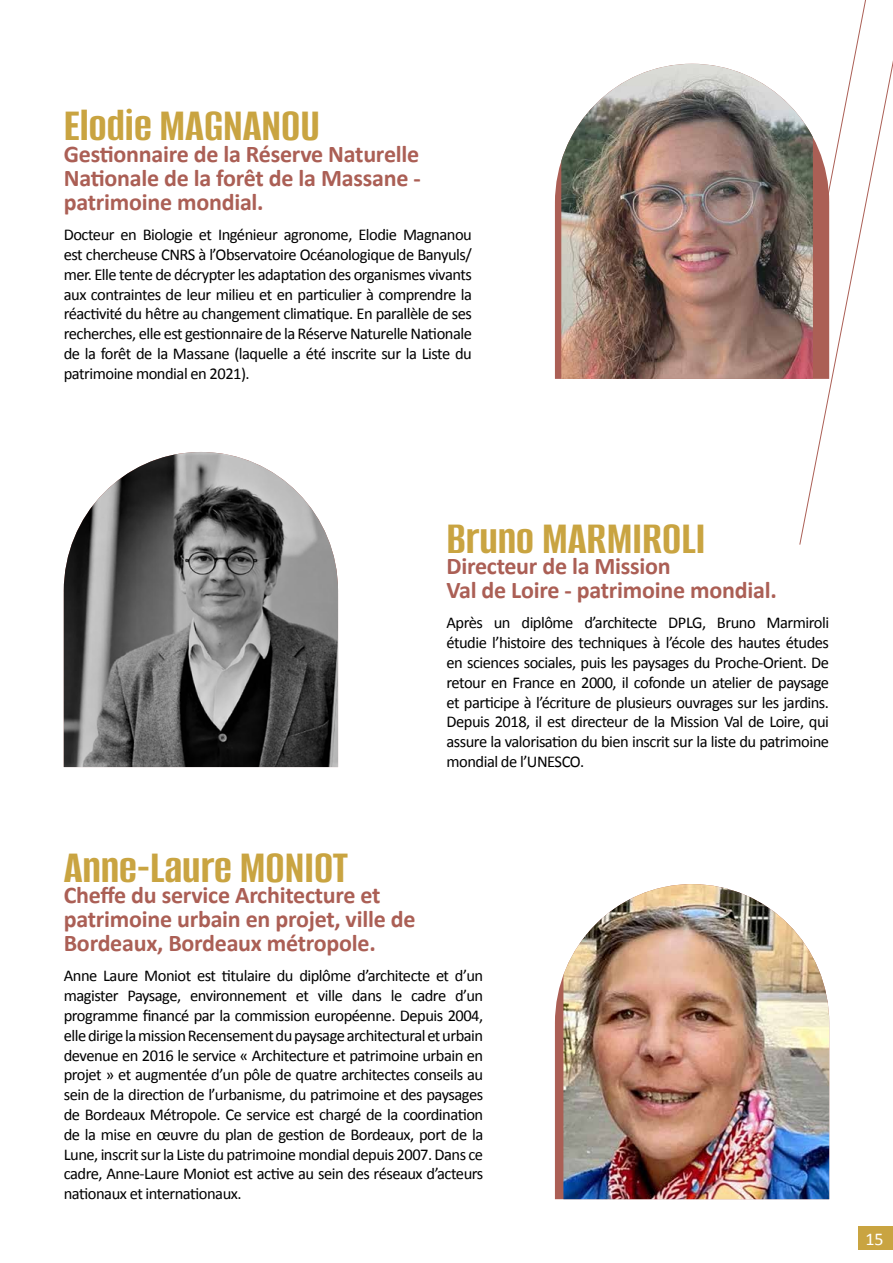
<style>
.page{position:relative;width:893px;height:1263px;background:#fff}
.page>*{position:absolute;margin:0;border:0;box-sizing:border-box;transform-origin:0 0}
.t1{font:700 48px "Alumni Sans";color:#c9a441}
.t2{font:700 24px/24px "Calibri";letter-spacing:-.01em;color:#ab5f55;text-align:justify}
.t3{font:18px "Calibri";color:#fff}
.t4{font:16.5px/19.8px "Calibri";letter-spacing:-.03em;color:#000;text-align:justify}
</style>
<div class="page">
<div style="left:859px;top:1226px;width:34px;height:24px;background:#c9a441"></div>
<svg style="left:799px;top:0;width:94px;height:545px"></svg>
<svg style="left:555px;top:976px;width:8px;height:223px;background:#b06a60"></svg>
<img style="left:563px;top:884px;width:266px;height:315px">
<img style="left:64px;top:452px;width:274px;height:315px">
<svg style="left:555px;top:64px;width:274px;height:315px;fill:#ab5f55"></svg>
<img style="left:561px;top:64px;width:252px;height:315px">
<p class="t1" style="left:64px;top:102px;width:258px">Elodie MAGNANOU</p>
<p class="t2" style="left:64px;top:142px;width:358px">Gestionnaire de la Réserve Naturelle Nationale de la forêt de la Massane - patrimoine mondial.</p>
<p class="t4" style="left:64px;top:225px;width:410px">Docteur en Biologie et Ingénieur agronome, Elodie Magnanou est chercheuse CNRS à l’Observatoire Océanologique de Banyuls/ mer. Elle tente de décrypter les adaptation des organismes vivants aux contraintes de leur milieu et en particulier à comprendre la réactivité du hêtre au changement climatique. En parallèle de ses recherches, elle est gestionnaire de la Réserve Naturelle Nationale de la forêt de la Massane (laquelle a été inscrite sur la Liste du patrimoine mondial en 2021).</p>
<p class="t1" style="left:446px;top:514px;width:260px">Bruno MARMIROLI</p>
<p class="t1" style="left:64px;top:843px;width:286px">Anne-Laure MONIOT</p>
<p class="t2" style="left:446px;top:554px;width:226px">Directeur de la Mission</p>
<p class="t2" style="left:446px;top:578px;width:332px">Val de Loire - patrimoine mondial.</p>
<p class="t4" style="left:446px;top:613px;width:384px">Après un diplôme d’architecte DPLG, Bruno Marmiroli étudie l’histoire des techniques à l’école des hautes études en sciences sociales, puis les paysages du Proche-Orient. De retour en France en 2000, il cofonde un atelier de paysage et participe à l’écriture de plusieurs ouvrages sur les jardins.<br>Depuis 2018, il est directeur de la Mission Val de Loire, qui assure la valorisation du bien inscrit sur la liste du patrimoine mondial de l’UNESCO.</p>
<p class="t2" style="left:64px;top:883px;width:353px;text-align:left">Cheffe du service Architecture et patrimoine urbain en projet, ville de<br>Bordeaux, Bordeaux métropole.</p>
<p class="t4" style="left:64px;top:966px;width:421px">Anne Laure Moniot est titulaire du diplôme d’architecte et d’un magister Paysage, environnement et ville dans le cadre d’un programme financé par la commission européenne. Depuis 2004, elle dirige la mission Recensement du paysage architectural et urbain devenue en 2016 le service « Architecture et patrimoine urbain en projet » et augmentée d’un pôle de quatre architectes conseils au sein de la direction de l’urbanisme, du patrimoine et des paysages de Bordeaux Métropole. Ce service est chargé de la coordination de la mise en œuvre du plan de gestion de Bordeaux, port de la Lune, inscrit sur la Liste du patrimoine mondial depuis 2007. Dans ce cadre, Anne-Laure Moniot est active au sein des réseaux d’acteurs nationaux et internationaux.</p>
<p class="t3" style="left:865px;top:1227px;width:20px">15</p>
</div>
